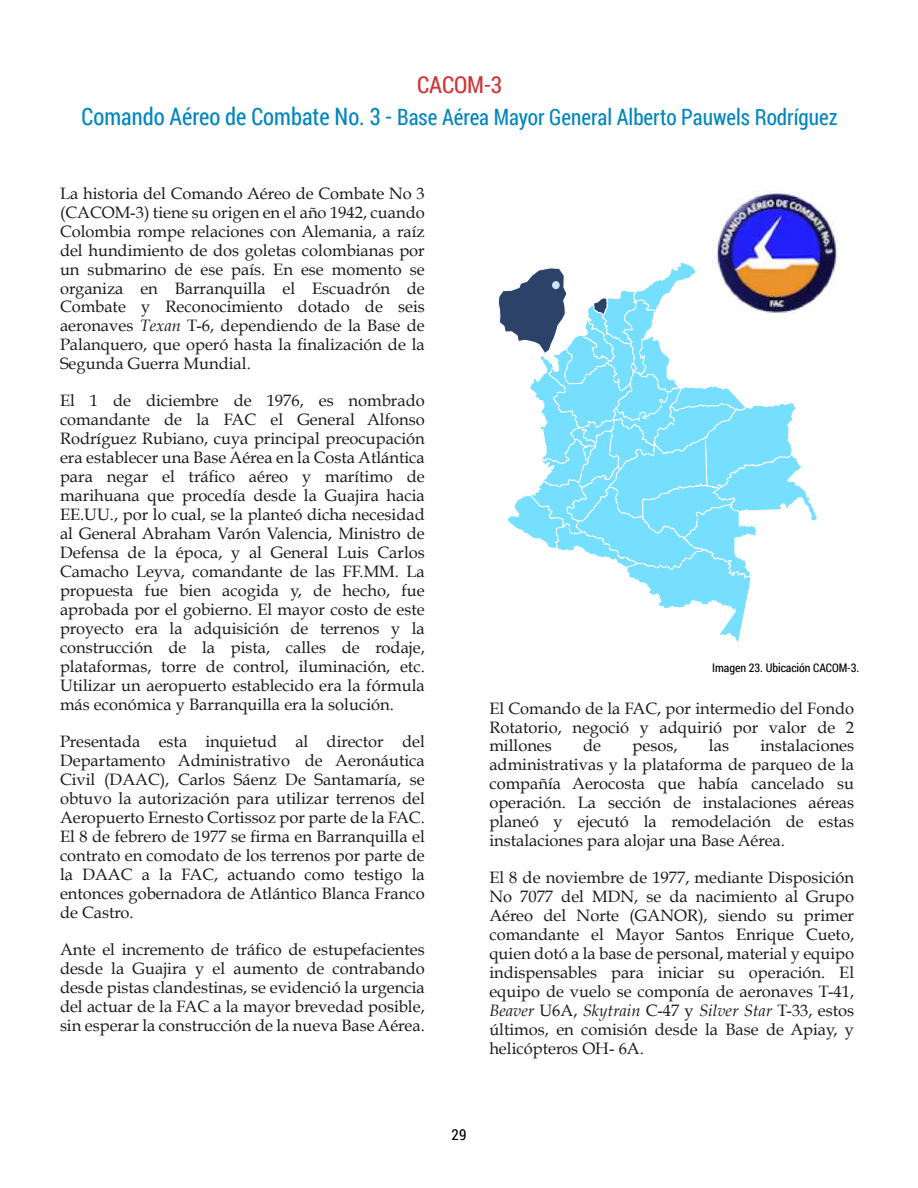
<style>
.page{position:relative;width:918px;height:1188px;background:#fff}
.page>*{position:absolute;margin:0;border:0;box-sizing:border-box;transform-origin:0 0}
.t1{font:23.4px "Roboto Condensed";letter-spacing:-.005em;color:#ce3538}
.t2{font:22.5px "Roboto Condensed";color:#0086be;scale:.94 1}
.t3{font:16.5px/18.9px "Book Antiqua";color:#1a1a1a;text-align:justify}
.t4{font:15.15px "Roboto Condensed";color:#000}
.t5{font:11.85px "Roboto Condensed";letter-spacing:-.01em;color:#000}
.s1{font-size:24px}
.s2{font-style:italic}
</style>
<div class="page">
<img style="left:712px;top:191px;width:125px;height:106px">
<svg style="left:498px;top:262px;width:320px;height:380px"></svg>
<div style="left:552px;top:281px;width:8px;height:8px;background:#cee8f0;border-radius:50%"></div>
<img style="left:498px;top:560px;width:320px;height:21px">
<h1 class="t1" style="left:417px;top:68px;width:87px">CACOM-3</h1>
<h2 class="t2" style="left:82px;top:102px;width:806px"><span class="s1">Comando Aéreo de Combate No. 3 -</span> Base Aérea Mayor General Alberto Pauwels Rodríguez</h2>
<p class="t3" style="left:60px;top:185px;width:366px">La historia del Comando Aéreo de Combate No 3 (CACOM-3) tiene su origen en el año 1942, cuando Colombia rompe relaciones con Alemania, a raíz del hundimiento de dos goletas colombianas por un submarino de ese país. En ese momento se organiza en Barranquilla el Escuadrón de Combate y Reconocimiento dotado de seis aeronaves <span class="s2">Texan</span> T-6, dependiendo de la Base de Palanquero, que operó hasta la finalización de la Segunda Guerra Mundial.</p>
<p class="t3" style="left:60px;top:393px;width:366px">El 1 de diciembre de 1976, es nombrado comandante de la FAC el General Alfonso Rodríguez Rubiano, cuya principal preocupación era establecer una Base Aérea en la Costa Atlántica para negar el tráfico aéreo y marítimo de marihuana que procedía desde la Guajira hacia EE.UU., por lo cual, se la planteó dicha necesidad al General Abraham Varón Valencia, Ministro de Defensa de la época, y al General Luis Carlos Camacho Leyva, comandante de las FF.MM. La propuesta fue bien acogida y, de hecho, fue aprobada por el gobierno. El mayor costo de este proyecto era la adquisición de terrenos y la construcción de la pista, calles de rodaje, plataformas, torre de control, iluminación, etc.<br>Utilizar un aeropuerto establecido era la fórmula más económica y Barranquilla era la solución.</p>
<p class="t3" style="left:60px;top:734px;width:366px">Presentada esta inquietud al director del Departamento Administrativo de Aeronáutica Civil (DAAC), Carlos Sáenz De Santamaría, se obtuvo la autorización para utilizar terrenos del Aeropuerto Ernesto Cortissoz por parte de la FAC.<br>El 8 de febrero de 1977 se firma en Barranquilla el contrato en comodato de los terrenos por parte de la DAAC a la FAC, actuando como testigo la entonces gobernadora de Atlántico Blanca Franco de Castro.</p>
<p class="t3" style="left:60px;top:942px;width:366px">Ante el incremento de tráfico de estupefacientes desde la Guajira y el aumento de contrabando desde pistas clandestinas, se evidenció la urgencia del actuar de la FAC a la mayor brevedad posible, sin esperar la construcción de la nueva Base Aérea.</p>
<p class="t5" style="left:712px;top:660px;width:148px">Imagen 23. Ubicación CACOM-3.</p>
<p class="t3" style="left:489px;top:700px;width:366px">El Comando de la FAC, por intermedio del Fondo Rotatorio, negoció y adquirió por valor de 2 millones</p>
<p class="t3" style="left:489px;top:738px;width:366px;text-indent:271px">instalaciones administrativas y la plataforma de parqueo de la compañía Aerocosta que había cancelado su operación. La sección de instalaciones aéreas planeó y ejecutó la remodelación de estas instalaciones para alojar una Base Aérea.</p>
<p class="t3" style="left:489px;top:870px;width:366px">El 8 de noviembre de 1977, mediante Disposición No 7077 del MDN, se da nacimiento al Grupo Aéreo del Norte (GANOR), siendo su primer comandante el Mayor Santos Enrique Cueto, quien dotó a la base de personal, material y equipo indispensables para iniciar su operación. El equipo de vuelo se componía de aeronaves T-41, <span class="s2">Beaver</span> U6A, <span class="s2">Skytrain</span> C-47 y <span class="s2">Silver Star</span> T-33, estos últimos, en comisión desde la Base de Apiay, y helicópteros OH- 6A.</p>
<p class="t3" style="left:583px;top:738px;width:19px">de</p>
<p class="t3" style="left:633px;top:738px;width:46px">pesos,</p>
<p class="t3" style="left:709px;top:738px;width:22px">las</p>
<p class="t4" style="left:452px;top:1124px;width:16px">29</p>
</div>
